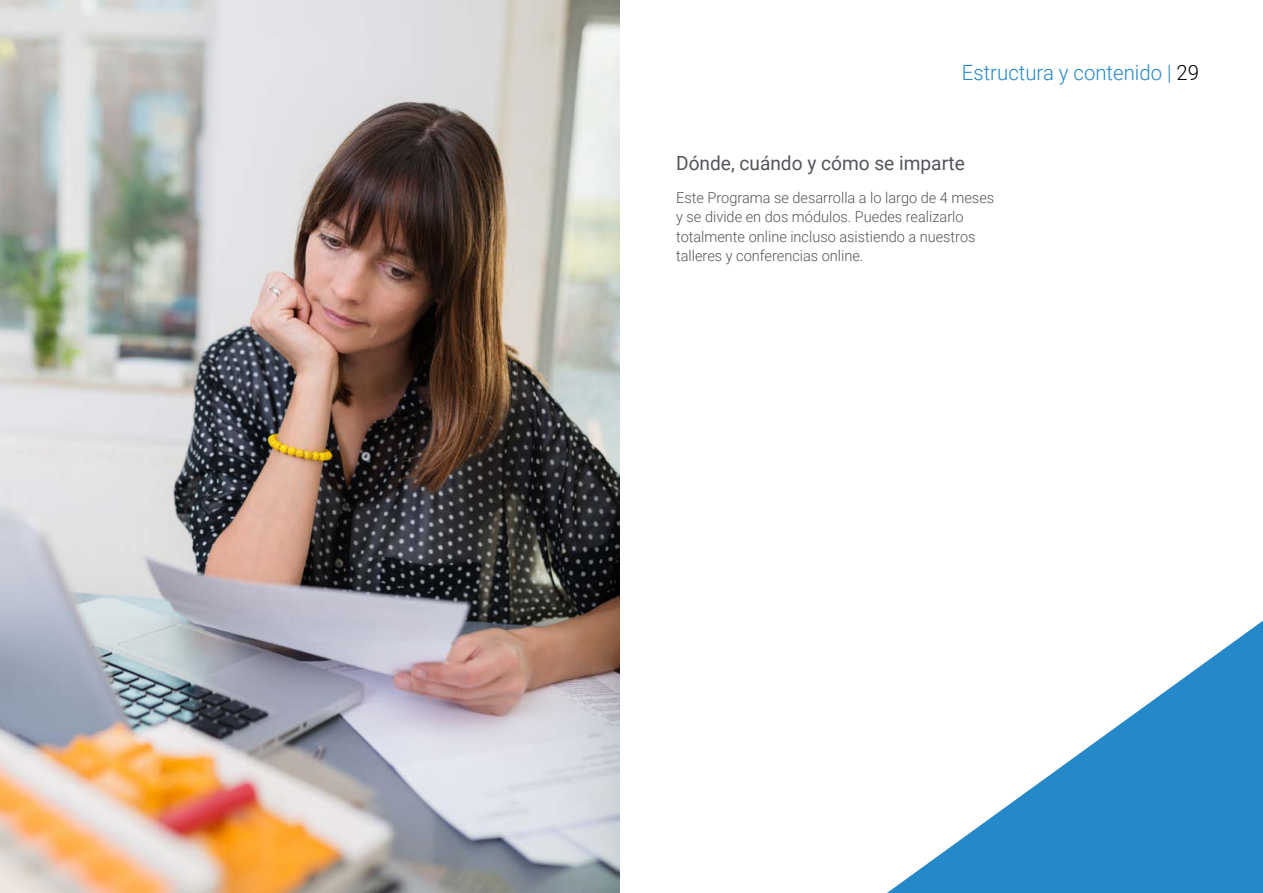
<style>
.page{position:relative;width:1263px;height:893px;background:#fff}
.page>*{position:absolute;margin:0;border:0;box-sizing:border-box;transform-origin:0 0}
.t1{font:300 21px "Roboto";color:#2488c9}
.t2{font:19.5px "Roboto";color:#52555b}
.t3{font:300 15px/19.5px "Roboto";color:#52555b}
.s1{color:#000}
</style>
<div class="page">
<img style="left:0;top:0;width:620px;height:893px">
<svg style="left:887px;top:620px;width:376px;height:273px"></svg>
<h1 class="t1" style="left:962px;top:57px;width:239px">Estructura y contenido | <span class="s1">29</span></h1>
<h2 class="t2" style="left:676px;top:149px;width:290px">Dónde, cuándo y cómo se imparte</h2>
<p class="t3" style="left:676px;top:187px;width:320px">Este Programa se desarrolla a lo largo de 4 meses y se divide en dos módulos. Puedes realizarlo totalmente online incluso asistiendo a nuestros talleres y conferencias online.</p>
</div>
